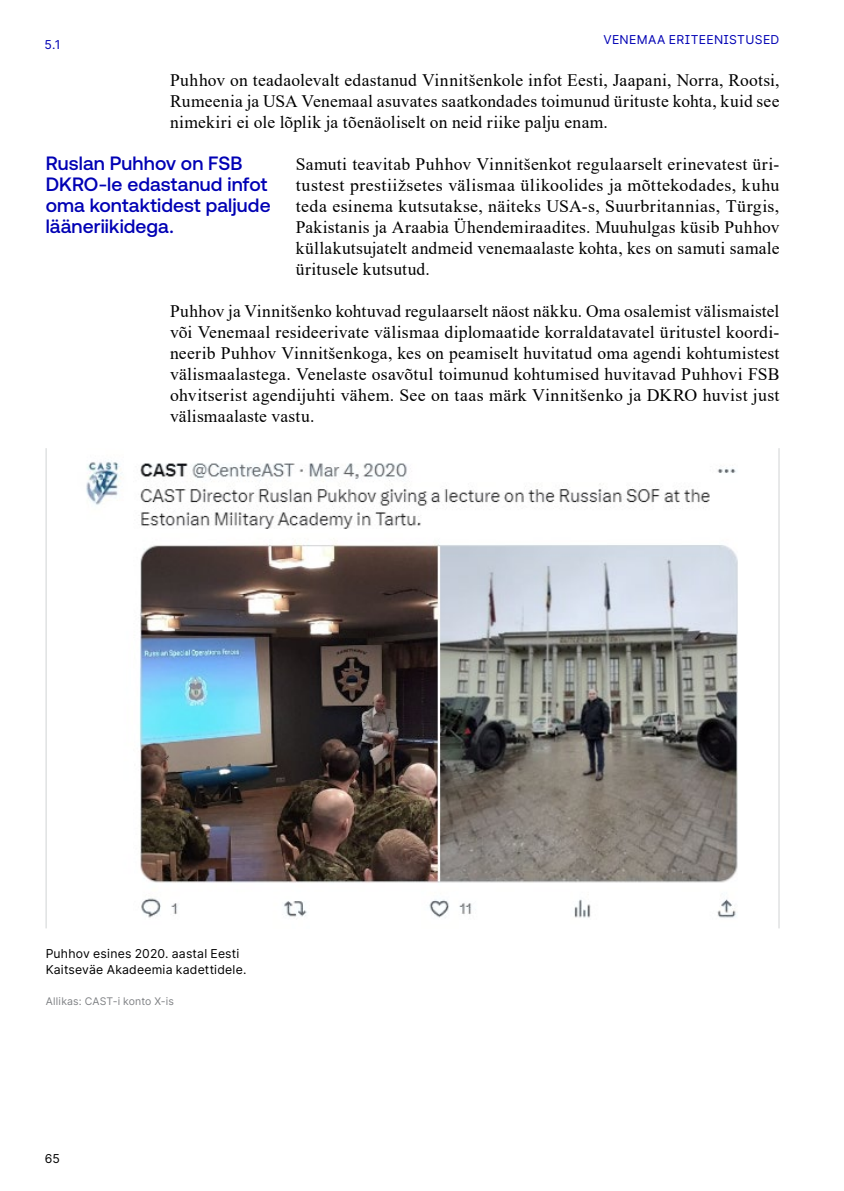
<style>
.page{position:relative;width:844px;height:1191px;background:#fff}
.page>*{position:absolute;margin:0;border:0;box-sizing:border-box;transform-origin:0 0}
.t1{font:500 19.25px/21px "Aeonik";letter-spacing:.005em;color:#0000b4}
.t2{font:17.5px/21px "Times New Roman";letter-spacing:.01em;color:#000;text-align:justify}
.t3{font:12.25px/15.8px "Inter";letter-spacing:.015em;color:#000}
.t4{font:12.25px "Inter";letter-spacing:.025em;color:#0000b4}
.t5{font:10.5px "Inter";letter-spacing:.02em;color:#808285}
</style>
<div class="page">
<img style="left:86px;top:460px;width:652px;height:458px">
<hr style="left:46px;top:448px;width:1px;height:480px;background:#d1d3d4">
<hr style="left:778px;top:448px;width:1px;height:480px;background:#d1d3d4">
<p class="t4" style="left:44px;top:36px;width:18px">5.1</p>
<p class="t4" style="left:603px;top:31px;width:177px">VENEMAA ERITEENISTUSED</p>
<p class="t2" style="left:170px;top:69px;width:611px">Puhhov on teadaolevalt edastanud Vinnitšenkole infot Eesti, Jaapani, Norra, Rootsi, Rumeenia ja USA Venemaal asuvates saatkondades toimunud ürituste kohta, kuid see nimekiri ei ole lõplik ja tõenäoliselt on neid riike palju enam.</p>
<p class="t2" style="left:296px;top:153px;width:485px">Samuti teavitab Puhhov Vinnitšenkot regulaarselt erinevatest üri&shy;tustest prestiižsetes välismaa ülikoolides ja mõttekodades, kuhu teda esinema kutsutakse, näiteks USA-s, Suurbritannias, Türgis, Pakistanis ja Araabia Ühendemiraadites. Muuhulgas küsib Puhhov küllakutsujatelt andmeid venemaalaste kohta, kes on samuti samale üritusele kutsutud.</p>
<p class="t2" style="left:170px;top:300px;width:610px">Puhhov ja Vinnitšenko kohtuvad regulaarselt näost näkku. Oma osalemist välismaistel või Venemaal resideerivate välismaa diplomaatide korraldatavatel üritustel koordi&shy;neerib Puhhov Vinnitšenkoga, kes on peamiselt huvitatud oma agendi kohtumistest välismaalastega. Venelaste osavõtul toimunud kohtumised huvitavad Puhhovi FSB ohvitserist agendijuhti vähem. See on taas märk Vinnitšenko ja DKRO huvist just välismaalaste vastu.</p>
<p class="t1" style="left:46px;top:153px;width:226px">Ruslan Puhhov on FSB<br>DKRO-le edastanud infot oma kontaktidest paljude lääneriikidega.</p>
<p class="t3" style="left:46px;top:945px;width:202px">Puhhov esines 2020. aastal Eesti<br>Kaitseväe Akadeemia kadettidele.</p>
<p class="t5" style="left:46px;top:993px;width:130px">Allikas: CAST-i konto X-is</p>
<p class="t3" style="left:45px;top:1150px;width:17px">65</p>
</div>
